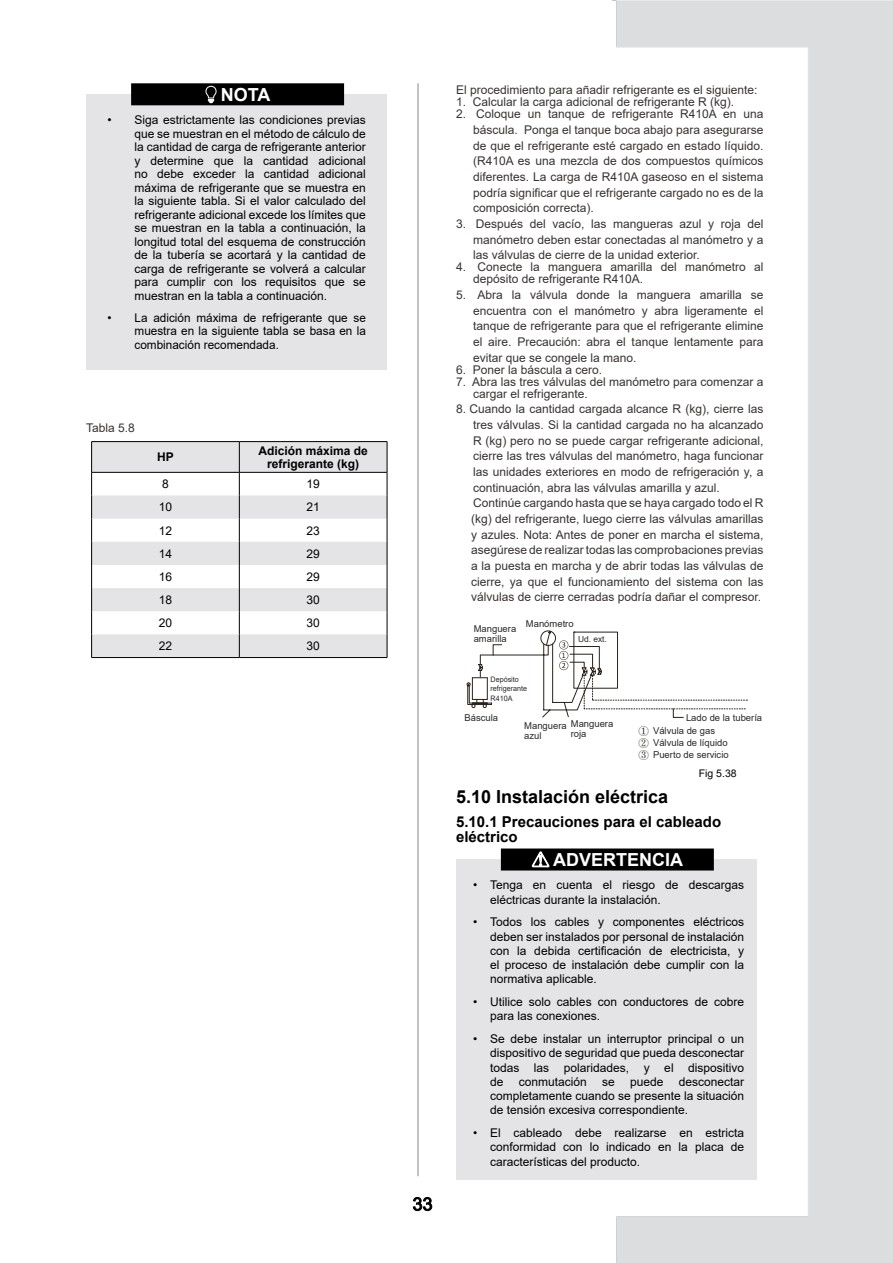
<style>
.page{position:relative;width:893px;height:1263px;background:#fff}
.page>*{position:absolute;margin:0;border:0;box-sizing:border-box;transform-origin:0 0}
.t1{font:700 18px "Arial";color:#000}
.t2{font:700 18px "Arial";color:#fff}
.t3{font:700 15px/15px "Arial";color:#000}
.t4{font:12px/15.6px "Arial";color:#383230;text-align:justify}
.t5{font:12px/13.5px "Arial";color:#000;text-align:justify}
.t6{font:700 12px/13.5px "Arial";color:#000;text-align:center}
.t7{font:10.5px "Arial";color:#000}
.t8{font:300 10.5px/12.3px "Adobe Song Std";color:#18140d;text-align:justify}
.t9{font:9.45px/9.4px "Arial";color:#2a2929}
.t10{font:8.4px "Arial";color:#2a2929}
.t11{font:7.5px/9.4px "Arial";color:#2a2929;scale:.96 1}
</style>
<div class="page">
<svg style="left:413px;top:1197px;width:19px;height:13px"></svg>
<hr style="left:418px;top:83px;width:1px;height:1093px;background:#848688">
<div style="left:456px;top:859px;width:301px;height:321px;background:#e4e4e7"></div>
<div style="left:502px;top:849px;width:211px;height:21px;background:#000"></div>
<svg style="left:532px;top:852px;width:17px;height:15px"></svg>
<div style="left:501px;top:848px;width:213px;height:22px;border:2px solid #000"></div>
<div style="left:86px;top:94px;width:301px;height:276px;background:#e4e4e7"></div>
<div style="left:132px;top:84px;width:211px;height:21px;background:#000"></div>
<svg style="left:205px;top:86px;width:12px;height:16px"></svg>
<div style="left:131px;top:83px;width:213px;height:22px;border:2px solid #000"></div>
<svg style="left:92px;top:442px;width:295px;height:215px;fill:#e4e4e7"></svg>
<hr style="left:91px;top:441px;width:148px;height:1px;background:#000">
<hr style="left:91px;top:442px;width:1px;height:30px;background:#000">
<hr style="left:239px;top:441px;width:148px;height:1px;background:#000">
<hr style="left:239px;top:442px;width:1px;height:30px;background:#000">
<hr style="left:387px;top:442px;width:1px;height:30px;background:#000">
<hr style="left:91px;top:472px;width:148px;height:1px;background:#000">
<hr style="left:239px;top:472px;width:148px;height:1px;background:#000">
<svg style="left:91px;top:472px;width:1px;height:185px"></svg>
<hr style="left:91px;top:657px;width:148px;height:1px;background:#000">
<svg style="left:239px;top:472px;width:1px;height:185px"></svg>
<svg style="left:387px;top:472px;width:1px;height:185px"></svg>
<hr style="left:239px;top:657px;width:148px;height:1px;background:#000">
<svg style="left:466px;top:630px;width:282px;height:88px"></svg>
<h1 class="t2" style="left:221px;top:82px;width:51px">NOTA</h1>
<p class="t5" style="left:135px;top:113px;width:233px;text-indent:-27px">• Siga estrictamente las condiciones previas que se muestran en el método de cálculo de la cantidad de carga de refrigerante anterior y determine que la cantidad adicional no debe exceder la cantidad adicional máxima de refrigerante que se muestra en la siguiente tabla. Si el valor calculado del refrigerante adicional excede los límites que se muestran en la tabla a continuación, la longitud total del esquema de construcción de la tubería se acortará y la cantidad de carga de refrigerante se volverá a calcular para cumplir con los requisitos que se muestran en la tabla a continuación.</p>
<p class="t5" style="left:135px;top:311px;width:233px;text-indent:-27px">• La adición máxima de refrigerante que se muestra en la siguiente tabla se basa en la combinación recomendada.</p>
<p class="t4" style="left:86px;top:420px;width:50px">Tabla 5.8</p>
<p class="t6" style="left:157px;top:450px;width:18px">HP</p>
<p class="t6" style="left:258px;top:444px;width:111px">Adición máxima de refrigerante (kg)</p>
<p class="t5" style="left:162px;top:477px;width:8px">8</p>
<p class="t5" style="left:307px;top:477px;width:15px">19</p>
<p class="t5" style="left:159px;top:500px;width:15px">10</p>
<p class="t5" style="left:307px;top:500px;width:15px">21</p>
<p class="t5" style="left:159px;top:523px;width:15px">12</p>
<p class="t5" style="left:307px;top:523px;width:15px">23</p>
<p class="t5" style="left:159px;top:547px;width:15px">14</p>
<p class="t5" style="left:307px;top:547px;width:15px">29</p>
<p class="t5" style="left:159px;top:570px;width:15px">16</p>
<p class="t5" style="left:307px;top:570px;width:15px">29</p>
<p class="t5" style="left:159px;top:593px;width:15px">18</p>
<p class="t5" style="left:307px;top:593px;width:15px">30</p>
<p class="t5" style="left:159px;top:616px;width:15px">20</p>
<p class="t5" style="left:307px;top:616px;width:15px">30</p>
<p class="t5" style="left:159px;top:639px;width:15px">22</p>
<p class="t5" style="left:307px;top:639px;width:15px">30</p>
<p class="t4" style="left:456px;top:82px;width:303px">El procedimiento para añadir refrigerante es el siguiente:</p>
<p class="t4" style="left:456px;top:94px;width:280px">1. Calcular la carga adicional de refrigerante R (kg).</p>
<p class="t4" style="left:473px;top:106px;width:292px;text-indent:-17px">2. Coloque un tanque de refrigerante R410A en una báscula. Ponga el tanque boca abajo para asegurarse de que el refrigerante esté cargado en estado líquido. (R410A es una mezcla de dos compuestos químicos diferentes. La carga de R410A gaseoso en el sistema podría significar que el refrigerante cargado no es de la composición correcta).</p>
<p class="t4" style="left:473px;top:216px;width:292px;text-indent:-17px">3. Después del vacío, las mangueras azul y roja del manómetro deben estar conectadas al manómetro y a las válvulas de cierre de la unidad exterior.</p>
<p class="t4" style="left:473px;top:261px;width:292px;line-height:12px;text-indent:-17px">4. Conecte la manguera amarilla del manómetro al depósito de refrigerante R410A.</p>
<p class="t4" style="left:473px;top:287px;width:292px;text-indent:-17px">5. Abra la válvula donde la manguera amarilla se encuentra con el manómetro y abra ligeramente el tanque de refrigerante para que el refrigerante elimine el aire. Precaución: abra el tanque lentamente para evitar que se congele la mano.</p>
<p class="t4" style="left:456px;top:361px;width:148px">6. Poner la báscula a cero.</p>
<p class="t4" style="left:473px;top:375px;width:292px;line-height:12px;text-indent:-17px">7. Abra las tres válvulas del manómetro para comenzar a cargar el refrigerante.</p>
<p class="t4" style="left:471px;top:401px;width:294px;text-align:left;text-indent:-15px">8. Cuando la cantidad cargada alcance R (kg), cierre las tres válvulas. Si la cantidad cargada no ha alcanzado R (kg) pero no se puede cargar refrigerante adicional, cierre las tres válvulas del manómetro, haga funcionar las unidades exteriores en modo de refrigeración y, a continuación, abra las válvulas amarilla y azul.<br>Continúe cargando hasta que se haya cargado todo el R (kg) del refrigerante, luego cierre las válvulas amarillas y azules. Nota: Antes de poner en marcha el sistema, asegúrese de realizar todas las comprobaciones previas a la puesta en marcha y de abrir todas las válvulas de cierre, ya que el funcionamiento del sistema con las válvulas de cierre cerradas podría dañar el compresor.</p>
<p class="t9" style="left:474px;top:624px;width:44px">Manguera amarilla</p>
<p class="t9" style="left:526px;top:619px;width:49px">Manómetro</p>
<p class="t10" style="left:578px;top:634px;width:30px">Ud. ext.</p>
<p class="t11" style="left:490px;top:674px;width:40px">Depósito refrigerante<br>R410A</p>
<p class="t9" style="left:465px;top:713px;width:35px">Báscula</p>
<p class="t9" style="left:571px;top:719px;width:44px">Manguera roja</p>
<p class="t9" style="left:653px;top:712px;width:111px;line-height:12.1px;text-indent:33px">Lado de la tubería<br>Válvula de gas<br>Válvula de líquido<br>Puerto de servicio</p>
<p class="t9" style="left:524px;top:721px;width:44px">Manguera azul</p>
<p class="t8" style="left:638px;top:725px;width:12px">①<br>②<br>③</p>
<p class="t7" style="left:699px;top:766px;width:39px">Fig 5.38</p>
<h1 class="t1" style="left:456px;top:784px;width:214px">5.10 Instalación eléctrica</h1>
<p class="t3" style="left:456px;top:814px;width:267px">5.10.1 Precauciones para el cableado eléctrico</p>
<h1 class="t2" style="left:553px;top:847px;width:131px">ADVERTENCIA</h1>
<p class="t5" style="left:490px;top:878px;width:256px;line-height:14.2px;text-indent:-17px">• Tenga en cuenta el riesgo de descargas eléctricas durante la instalación.</p>
<p class="t5" style="left:490px;top:915px;width:256px;line-height:14.2px;text-indent:-17px">• Todos los cables y componentes eléctricos deben ser instalados por personal de instalación con la debida certificación de electricista, y el proceso de instalación debe cumplir con la normativa aplicable.</p>
<p class="t5" style="left:490px;top:995px;width:256px;line-height:14.2px;text-indent:-17px">• Utilice solo cables con conductores de cobre para las conexiones.</p>
<p class="t5" style="left:490px;top:1032px;width:256px;line-height:14.2px;text-indent:-17px">• Se debe instalar un interruptor principal o un dispositivo de seguridad que pueda desconectar todas las polaridades, y el dispositivo de</p>
<p class="t5" style="left:519px;top:1075px;width:70px">conmutación</p>
<p class="t5" style="left:602px;top:1075px;width:14px">se</p>
<p class="t5" style="left:630px;top:1075px;width:35px">puede</p>
<p class="t5" style="left:490px;top:1074px;width:256px;line-height:14.2px;text-indent:189px">desconectar completamente cuando se presente la situación de tensión excesiva correspondiente.</p>
<p class="t5" style="left:490px;top:1126px;width:256px;line-height:14.2px;text-indent:-17px">• El cableado debe realizarse en estricta conformidad con lo indicado en la placa de características del producto.</p>
</div>
